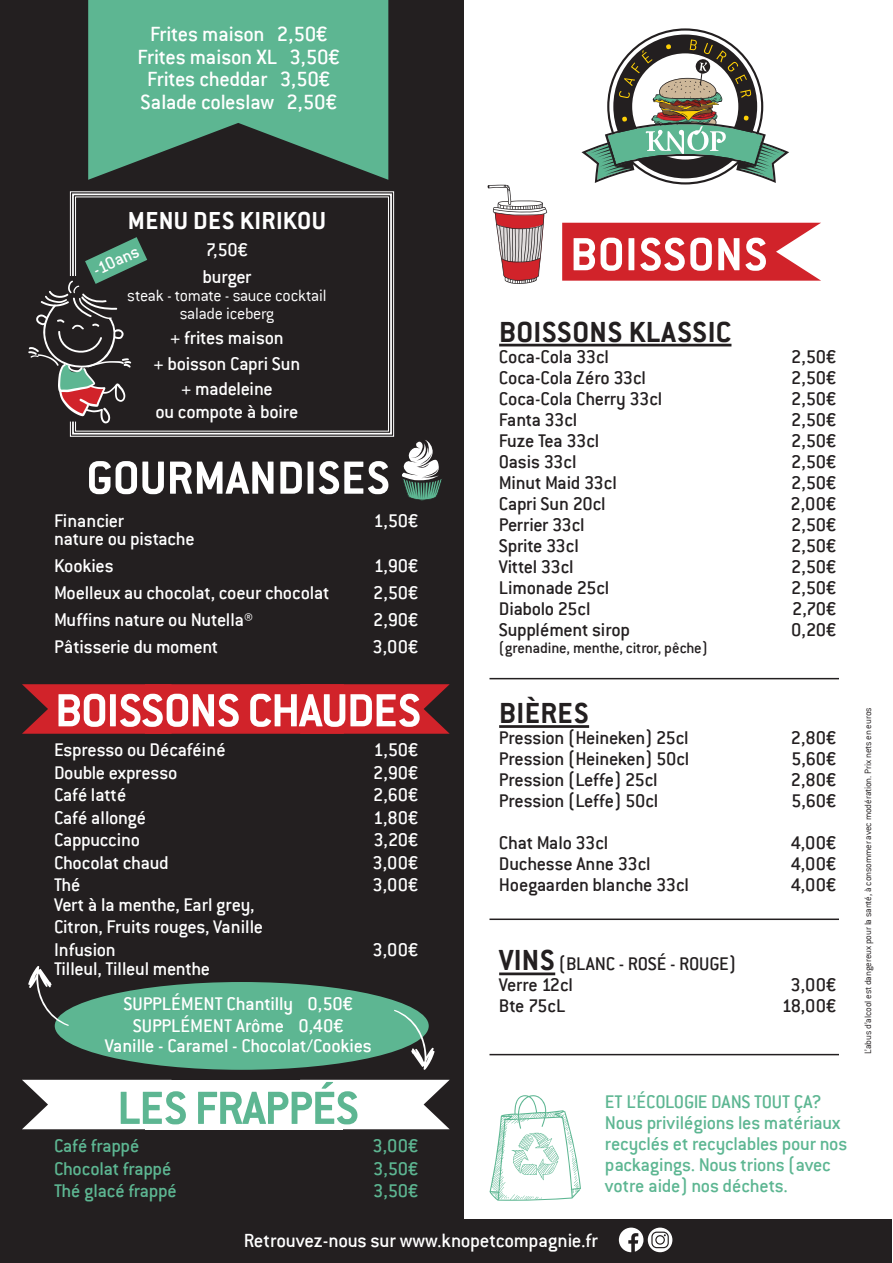
<style>
.page{position:relative;width:893px;height:1263px;background:#fff}
.page>*{position:absolute;margin:0;border:0;box-sizing:border-box;transform-origin:0 0}
.t1{font:700 51px "Conduit ITC";letter-spacing:-.005em;color:#fff}
.t2{font:700 51px "Conduit ITC";letter-spacing:-.02em;color:#5db692}
.t3{font:700 31.8px "Conduit ITC";letter-spacing:.015em;color:#231f20}
.t4{font:700 27px "Conduit ITC";color:#fff}
.t5{font:500 22.65px/22.5px "Conduit ITC";letter-spacing:-.015em;color:#fff;text-align:center}
.t6{font:500 21px "Conduit ITC";letter-spacing:-.015em;color:#fff}
.t7{font:500 20.25px/27px "Conduit ITC";letter-spacing:-.015em;color:#fff}
.t8{font:500 20.25px "Conduit ITC";letter-spacing:-.015em;color:#231f20}
.t9{font:500 20.25px/21px "Conduit ITC";letter-spacing:-.015em;color:#5db692}
.t10{font:500 20.25px "Conduit ITC";letter-spacing:-.035em;color:#231f20}
.t11{font:500 18.6px "Conduit ITC";color:#fff}
.t12{font:300 18px/18px "Conduit ITC";letter-spacing:-.015em;color:#fff;text-align:center}
.t13{font:500 16.5px "Conduit ITC";letter-spacing:-.015em;color:#231f20}
.t14{font:300 10.2px "Conduit ITC";letter-spacing:-.015em;color:#231f20}
</style>
<div class="page">
<div style="left:1px;top:1px;width:463px;height:1261px;background:#231f20"></div>
<div style="left:55px;top:982px;width:374px;height:88px;background:#5db692;border-radius:50%"></div>
<svg style="left:344px;top:684px;width:106px;height:50px;background:#b92228"></svg>
<svg style="left:22px;top:684px;width:123px;height:50px;background:#bd2228"></svg>
<div style="left:145px;top:684px;width:199px;height:50px;background:#d1232a;border:2px solid #d1232a"></div>
<svg style="left:343px;top:1080px;width:107px;height:49px;background:#e3e2e2"></svg>
<svg style="left:22px;top:1080px;width:124px;height:49px;background:#e7e7e7"></svg>
<div style="left:146px;top:1080px;width:197px;height:49px;background:#fff"></div>
<svg style="left:562px;top:223px;width:259px;height:58px;background:#d5373d"></svg>
<svg style="left:88px;top:0;width:300px;height:180px;fill:#5db692"></svg>
<hr style="left:499px;top:344px;width:232px;height:2px;background:#231f20">
<hr style="left:499px;top:725px;width:90px;height:3px;background:#231f20">
<hr style="left:499px;top:972px;width:56px;height:3px;background:#231f20">
<svg style="left:488px;top:185px;width:59px;height:99px"></svg>
<svg style="left:70px;top:191px;width:324px;height:246px"></svg>
<div style="left:0;top:1220px;width:892px;height:43px;background:#231f20"></div>
<svg style="left:489px;top:1095px;width:92px;height:106px"></svg>
<hr style="left:489px;top:1054px;width:350px;height:1px;background:#231f20">
<hr style="left:489px;top:918px;width:350px;height:2px;background:#231f20">
<hr style="left:489px;top:678px;width:350px;height:1px;background:#231f20">
<svg style="left:394px;top:1009px;width:41px;height:61px"></svg>
<svg style="left:28px;top:966px;width:41px;height:60px"></svg>
<svg style="left:581px;top:28px;width:208px;height:156px"></svg>
<svg style="left:402px;top:440px;width:40px;height:60px"></svg>
<svg style="left:28px;top:237px;width:119px;height:186px"></svg>
<svg style="left:619px;top:1227px;width:53px;height:25px"></svg>
<p class="t5" style="left:138px;top:23px;width:204px">Frites maison 2,50€<br>Frites maison XL 3,50€<br>Frites cheddar 3,50€<br>Salade coleslaw 2,50€</p>
<h3 class="t4" style="left:128px;top:204px;width:32px">MENU</h3>
<h3 class="t4" style="left:193px;top:204px;width:60px">DES KIRIKOU</h3>
<p class="t7" style="left:202px;top:236px;width:51px">7,50€ burger</p>
<p class="t12" style="left:127px;top:286px;width:201px">steak - tomate - sauce cocktail salade iceberg</p>
<p class="t7" style="left:154px;top:325px;width:148px;line-height:25.5px;text-align:center">+ frites maison<br>+ boisson Capri Sun + madeleine</p>
<p class="t7" style="left:156px;top:398px;width:144px">ou compote à boire</p>
<p class="t11" style="left:90px;top:261px;width:50px;rotate:-25deg">-10ans</p>
<h1 class="t1" style="left:86px;top:447px;width:305px">GOURMANDISES</h1>
<p class="t7" style="left:54px;top:507px;width:71px">Financier</p>
<p class="t7" style="left:374px;top:507px;width:46px">1,50€</p>
<p class="t7" style="left:54px;top:525px;width:142px">nature ou pistache<br>Kookies</p>
<p class="t7" style="left:374px;top:552px;width:46px">1,90€</p>
<p class="t7" style="left:54px;top:579px;width:277px">Moelleux au chocolat, coeur chocolat</p>
<p class="t7" style="left:373px;top:579px;width:47px">2,50€</p>
<p class="t7" style="left:54px;top:606px;width:200px">Muffins nature ou Nutella®</p>
<p class="t7" style="left:373px;top:606px;width:47px">2,90€</p>
<p class="t7" style="left:54px;top:633px;width:166px">Pâtisserie du moment</p>
<p class="t7" style="left:372px;top:633px;width:48px">3,00€</p>
<h1 class="t1" style="left:55px;top:679px;width:368px">BOISSONS CHAUDES</h1>
<p class="t7" style="left:54px;top:736px;width:173px">Espresso ou Décaféiné</p>
<p class="t7" style="left:374px;top:736px;width:46px">1,50€</p>
<p class="t7" style="left:54px;top:759px;width:125px">Double expresso</p>
<p class="t7" style="left:373px;top:759px;width:47px">2,90€</p>
<p class="t7" style="left:54px;top:781px;width:74px">Café latté</p>
<p class="t7" style="left:373px;top:781px;width:47px">2,60€</p>
<p class="t7" style="left:54px;top:804px;width:94px">Café allongé</p>
<p class="t7" style="left:373px;top:804px;width:47px">1,80€</p>
<p class="t7" style="left:54px;top:826px;width:88px">Cappuccino</p>
<p class="t7" style="left:373px;top:826px;width:47px">3,20€</p>
<p class="t7" style="left:54px;top:849px;width:116px">Chocolat chaud</p>
<p class="t7" style="left:372px;top:849px;width:48px">3,00€</p>
<p class="t7" style="left:54px;top:871px;width:28px">Thé</p>
<p class="t7" style="left:372px;top:871px;width:48px">3,00€</p>
<p class="t7" style="left:54px;top:893px;width:211px;line-height:22.5px">Vert à la menthe, Earl grey,<br>Citron, Fruits rouges, Vanille<br>Infusion</p>
<p class="t7" style="left:372px;top:936px;width:48px">3,00€</p>
<p class="t7" style="left:123px;top:952px;width:231px;line-height:34.5px;text-indent:-69px">Tilleul, Tilleul menthe<br>SUPPLÉMENT Chantilly 0,50€</p>
<p class="t7" style="left:105px;top:1016px;width:268px;line-height:19.5px;text-align:center">SUPPLÉMENT Arôme 0,40€<br>Vanille - Caramel - Chocolat/Cookies</p>
<h1 class="t2" style="left:117px;top:1077px;width:243px">LES FRAPPÉS</h1>
<p class="t9" style="left:54px;top:1135px;width:87px">Café frappé</p>
<p class="t9" style="left:372px;top:1135px;width:48px">3,00€</p>
<p class="t9" style="left:54px;top:1158px;width:119px">Chocolat frappé</p>
<p class="t9" style="left:373px;top:1158px;width:47px">3,50€</p>
<p class="t9" style="left:54px;top:1180px;width:124px">Thé glacé frappé</p>
<p class="t9" style="left:373px;top:1180px;width:47px">3,50€</p>
<h1 class="t1" style="left:570px;top:223px;width:53px">BOISSONS</h1>
<h2 class="t3" style="left:499px;top:312px;width:34px">BOISSONS</h2>
<h2 class="t3" style="left:629px;top:312px;width:104px">KLASSIC</h2>
<p class="t8" style="left:499px;top:345px;width:111px">Coca-Cola 33cl</p>
<p class="t8" style="left:791px;top:345px;width:47px">2,50€</p>
<p class="t8" style="left:499px;top:366px;width:149px">Coca-Cola Zéro 33cl</p>
<p class="t8" style="left:791px;top:366px;width:47px">2,50€</p>
<p class="t8" style="left:499px;top:387px;width:165px">Coca-Cola Cherry 33cl</p>
<p class="t8" style="left:791px;top:387px;width:47px">2,50€</p>
<p class="t8" style="left:499px;top:408px;width:80px">Fanta 33cl</p>
<p class="t8" style="left:791px;top:408px;width:47px">2,50€</p>
<p class="t10" style="left:499px;top:429px;width:102px">Fuze Tea 33cl</p>
<p class="t8" style="left:791px;top:429px;width:47px">2,50€</p>
<p class="t8" style="left:499px;top:450px;width:79px">Oasis 33cl</p>
<p class="t8" style="left:791px;top:450px;width:47px">2,50€</p>
<p class="t8" style="left:499px;top:471px;width:119px">Minut Maid 33cl</p>
<p class="t8" style="left:791px;top:471px;width:47px">2,50€</p>
<p class="t8" style="left:499px;top:492px;width:108px">Capri Sun 20cl</p>
<p class="t8" style="left:790px;top:492px;width:48px">2,00€</p>
<p class="t8" style="left:499px;top:513px;width:87px">Perrier 33cl</p>
<p class="t8" style="left:791px;top:513px;width:47px">2,50€</p>
<p class="t8" style="left:499px;top:534px;width:81px">Sprite 33cl</p>
<p class="t8" style="left:791px;top:534px;width:47px">2,50€</p>
<p class="t8" style="left:499px;top:555px;width:76px">Vittel 33cl</p>
<p class="t8" style="left:791px;top:555px;width:47px">2,50€</p>
<p class="t8" style="left:499px;top:576px;width:112px">Limonade 25cl</p>
<p class="t8" style="left:791px;top:576px;width:47px">2,50€</p>
<p class="t8" style="left:499px;top:597px;width:93px">Diabolo 25cl</p>
<p class="t8" style="left:792px;top:597px;width:46px">2,70€</p>
<p class="t8" style="left:499px;top:618px;width:133px">Supplément sirop</p>
<p class="t8" style="left:791px;top:618px;width:47px">0,20€</p>
<p class="t13" style="left:499px;top:638px;width:210px">(grenadine, menthe, citror, pêche)</p>
<h2 class="t3" style="left:499px;top:694px;width:91px">BIÈRES</h2>
<p class="t8" style="left:499px;top:726px;width:191px">Pression (Heineken) 25cl</p>
<p class="t8" style="left:791px;top:726px;width:47px">2,80€</p>
<p class="t8" style="left:499px;top:747px;width:192px">Pression (Heineken) 50cl</p>
<p class="t8" style="left:791px;top:747px;width:47px">5,60€</p>
<p class="t8" style="left:499px;top:768px;width:160px">Pression (Leffe) 25cl</p>
<p class="t8" style="left:791px;top:768px;width:47px">2,80€</p>
<p class="t8" style="left:499px;top:789px;width:161px">Pression (Leffe) 50cl</p>
<p class="t8" style="left:791px;top:789px;width:47px">5,60€</p>
<p class="t8" style="left:499px;top:831px;width:111px">Chat Malo 33cl</p>
<p class="t8" style="left:791px;top:831px;width:47px">4,00€</p>
<p class="t8" style="left:499px;top:852px;width:153px">Duchesse Anne 33cl</p>
<p class="t8" style="left:791px;top:852px;width:47px">4,00€</p>
<p class="t8" style="left:499px;top:873px;width:191px">Hoegaarden blanche 33cl</p>
<p class="t8" style="left:791px;top:873px;width:47px">4,00€</p>
<h2 class="t3" style="left:499px;top:941px;width:29px">VINS</h2>
<p class="t8" style="left:559px;top:952px;width:28px">(blanc</p>
<p class="t8" style="left:619px;top:952px;width:119px">- rosé - rouge)</p>
<p class="t8" style="left:499px;top:973px;width:76px">Verre 12cl</p>
<p class="t8" style="left:790px;top:973px;width:48px">3,00€</p>
<p class="t8" style="left:499px;top:994px;width:68px">Bte 75cL</p>
<p class="t8" style="left:782px;top:994px;width:56px">18,00€</p>
<p class="t9" style="left:605px;top:1091px;width:52px">Et l’écolo</p>
<p class="t9" style="left:684px;top:1091px;width:38px">gie dans</p>
<p class="t9" style="left:605px;top:1091px;width:244px;text-indent:149px">to ut ça?<br>Nous privilégions les matériaux recyclés et recyclables pour nos packagings. Nous trions (avec votre aide) nos déchets.</p>
<p class="t6" style="left:244px;top:1228px;width:356px">Retrouvez-nous sur www.knopetcompagnie.fr</p>
<p class="t14" style="left:862px;top:1054px;width:348px;rotate:-90deg">L’abus d’alcool est dangereux pour la santé, à consommer avec modération. Prix nets en euros</p>
</div>
